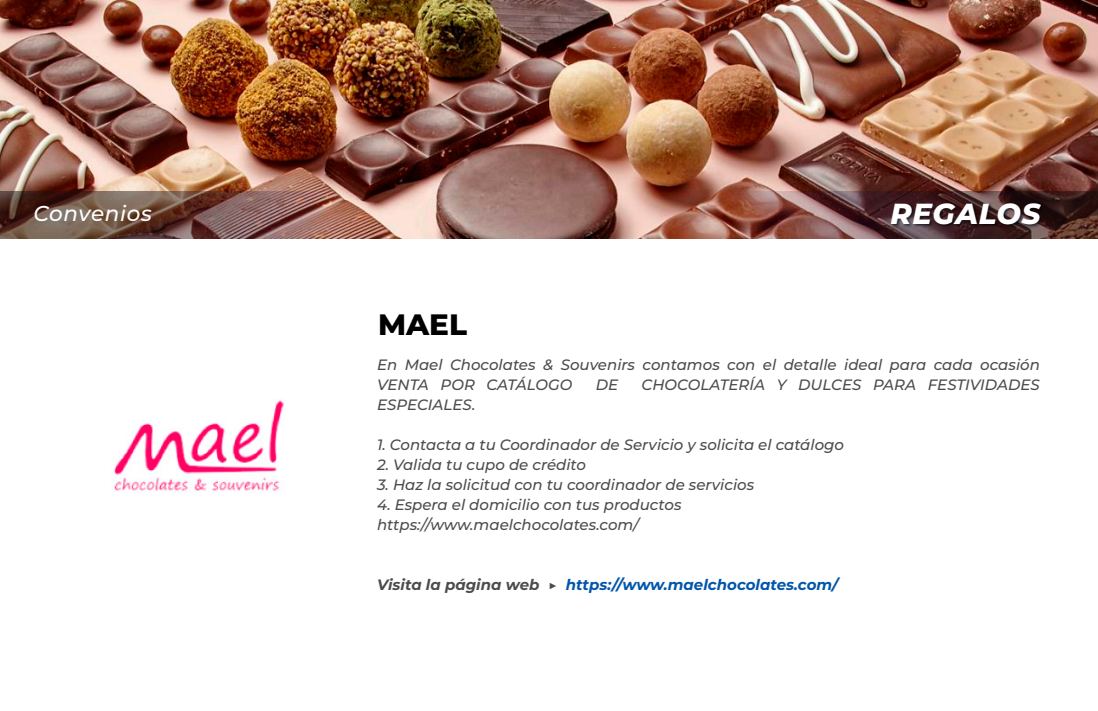
<style>
.page{position:relative;width:1098px;height:711px;background:#fff}
.page>*{position:absolute;margin:0;border:0;box-sizing:border-box;transform-origin:0 0}
.t1{font:800 29.5px "Montserrat";color:#000}
.t2{font:italic 800 29px "Montserrat";letter-spacing:.02em;color:#fff}
.t3{font:italic 500 21.5px "Montserrat";letter-spacing:.035em;color:#fff}
.t4{font:italic 500 15px/20px "Montserrat";color:#4c4c4c}
.t5{font:italic 700 15px "Montserrat";color:#0056aa}
.s1{color:#4c4c4c}
.s2{font-weight:800;color:#4c4c4c}
</style>
<div class="page">
<img style="left:0;top:0;width:1098px;height:239px">
<img style="left:673px;top:192px;width:425px;height:47px">
<img style="left:0;top:192px;width:330px;height:47px">
<img style="left:888px;top:197px;width:159px;height:40px">
<img style="left:113px;top:400px;width:171px;height:93px">
<h3 class="t3" style="left:33px;top:199px;width:120px">Convenios</h3>
<h2 class="t2" style="left:891px;top:193px;width:151px">REGALOS</h2>
<h1 class="t1" style="left:378px;top:303px;width:91px">MAEL</h1>
<p class="t4" style="left:377px;top:354px;width:664px">En Mael Chocolates &amp; Souvenirs contamos con el detalle ideal para cada ocasión<br>VENTA POR CATÁLOGO</p>
<p class="t4" style="left:596px;top:374px;width:24px">DE</p>
<p class="t4" style="left:642px;top:374px;width:400px">CHOCOLATERÍA Y DULCES PARA FESTIVIDADES</p>
<p class="t4" style="left:377px;top:394px;width:100px">ESPECIALES.</p>
<p class="t4" style="left:377px;top:434px;width:469px">1. Contacta a tu Coordinador de Servicio y solicita el catálogo</p>
<p class="t4" style="left:377px;top:454px;width:211px">2. Valida tu cupo de crédito</p>
<p class="t4" style="left:377px;top:474px;width:379px">3. Haz la solicitud con tu coordinador de servicios</p>
<p class="t4" style="left:377px;top:494px;width:306px">4. Espera el domicilio con tus productos https://www.maelchocolates.com/</p>
<p class="t5" style="left:377px;top:574px;width:463px"><span class="s1">Visita la página web</span> <span class="s2">▶</span> https://www.maelchocolates.com/</p>
</div>
